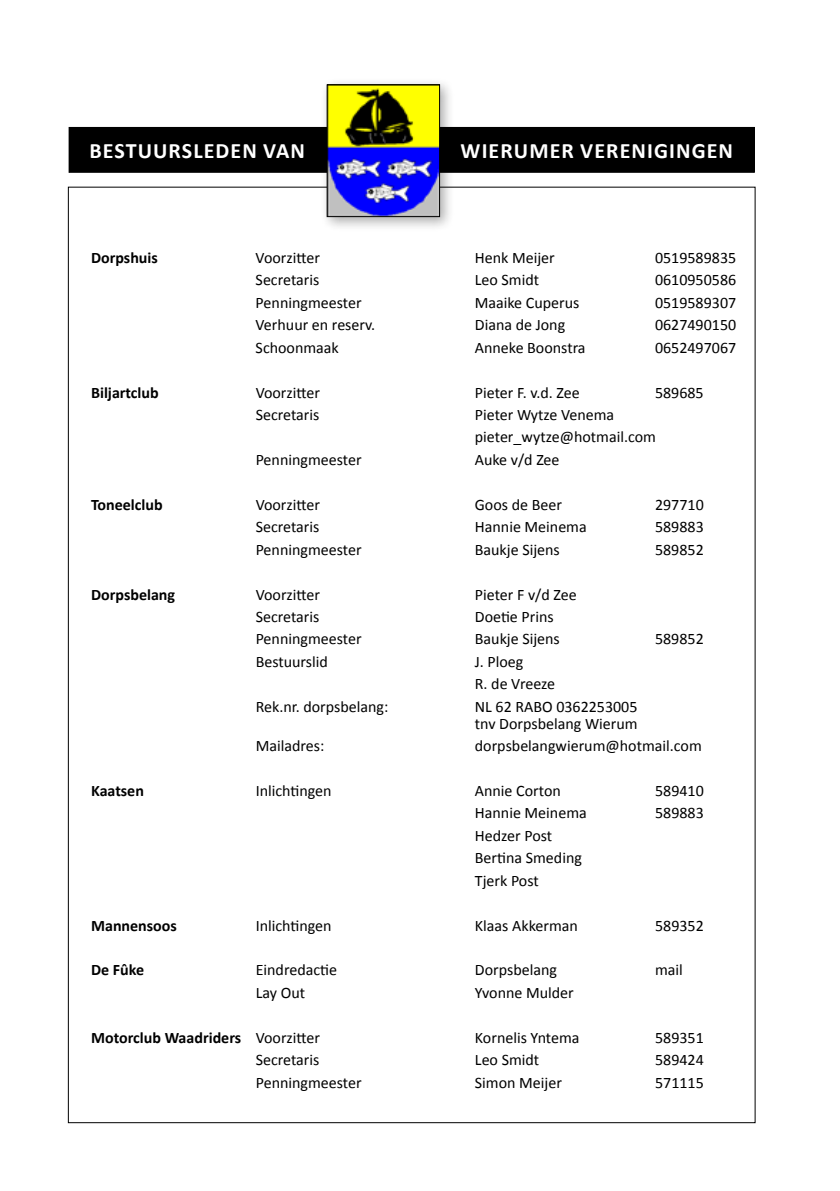
<style>
.page{position:relative;width:840px;height:1191px;background:#fff}
.page>*{position:absolute;margin:0;border:0;box-sizing:border-box;transform-origin:0 0}
.t1{font:700 22px "Calibri";letter-spacing:.05em;color:#fff}
.t2{font:16px/22.4px "Calibri";color:#000}
.t3{font:700 16px "Calibri";color:#000}
.s1{font-weight:400}
</style>
<div class="page">
<div style="left:69px;top:127px;width:685px;height:45px;background:#000"></div>
<div style="left:69px;top:127px;width:685px;height:46px;border:1px solid #000"></div>
<div style="left:320px;top:78px;width:134px;height:154px;background:#000;opacity:.32"></div>
<img style="left:329px;top:87px;width:108px;height:128px">
<div style="left:327px;top:85px;width:112px;height:132px;border:1px solid #000"></div>
<h1 class="t1" style="left:89px;top:137px;width:217px">BESTUURSLEDEN VAN</h1>
<h1 class="t1" style="left:460px;top:137px;width:274px">WIERUMER VERENIGINGEN</h1>
<p class="t3" style="left:91px;top:248px;width:68px">Dorpshuis</p>
<p class="t2" style="left:255px;top:246px;width:66px">Voorzitter</p>
<p class="t2" style="left:474px;top:246px;width:81px">Henk Meijer</p>
<p class="t2" style="left:654px;top:246px;width:83px">0519589835</p>
<p class="t2" style="left:255px;top:268px;width:65px">Secretaris</p>
<p class="t2" style="left:474px;top:268px;width:66px">Leo Smidt</p>
<p class="t2" style="left:654px;top:268px;width:83px">0610950586</p>
<p class="t2" style="left:255px;top:290px;width:107px">Penningmeester</p>
<p class="t2" style="left:474px;top:290px;width:106px">Maaike Cuperus</p>
<p class="t2" style="left:654px;top:290px;width:83px">0519589307</p>
<p class="t2" style="left:255px;top:313px;width:121px">Verhuur en reserv.</p>
<p class="t2" style="left:474px;top:313px;width:92px">Diana de Jong</p>
<p class="t2" style="left:654px;top:313px;width:83px">0627490150</p>
<p class="t2" style="left:255px;top:335px;width:85px">Schoonmaak</p>
<p class="t2" style="left:474px;top:335px;width:112px">Anneke Boonstra</p>
<p class="t2" style="left:654px;top:335px;width:83px">0652497067</p>
<p class="t3" style="left:91px;top:382px;width:69px">Biljartclub</p>
<p class="t2" style="left:255px;top:380px;width:66px">Voorzitter</p>
<p class="t2" style="left:474px;top:380px;width:106px">Pieter F. v.d. Zee</p>
<p class="t2" style="left:654px;top:380px;width:50px">589685</p>
<p class="t2" style="left:255px;top:403px;width:65px">Secretaris</p>
<p class="t2" style="left:474px;top:403px;width:182px">Pieter Wytze Venema pieter_wytze@hotmail.com</p>
<p class="t2" style="left:255px;top:447px;width:107px">Penningmeester</p>
<p class="t2" style="left:474px;top:447px;width:86px">Auke v/d Zee</p>
<p class="t3" style="left:91px;top:494px;width:73px">Toneelclub</p>
<p class="t2" style="left:255px;top:492px;width:66px">Voorzitter</p>
<p class="t2" style="left:474px;top:492px;width:89px">Goos de Beer</p>
<p class="t2" style="left:654px;top:492px;width:50px">297710</p>
<p class="t2" style="left:255px;top:515px;width:65px">Secretaris</p>
<p class="t2" style="left:474px;top:515px;width:113px">Hannie Meinema</p>
<p class="t2" style="left:654px;top:515px;width:50px">589883</p>
<p class="t2" style="left:255px;top:537px;width:107px">Penningmeester</p>
<p class="t2" style="left:474px;top:537px;width:86px">Baukje Sijens</p>
<p class="t2" style="left:654px;top:537px;width:50px">589852</p>
<p class="t3" style="left:91px;top:584px;width:85px">Dorpsbelang</p>
<p class="t2" style="left:255px;top:582px;width:66px">Voorzitter</p>
<p class="t2" style="left:474px;top:582px;width:103px">Pieter F v/d Zee</p>
<p class="t2" style="left:255px;top:604px;width:65px">Secretaris</p>
<p class="t2" style="left:474px;top:604px;width:80px">Doetie Prins</p>
<p class="t2" style="left:255px;top:627px;width:107px">Penningmeester</p>
<p class="t2" style="left:474px;top:627px;width:86px">Baukje Sijens</p>
<p class="t2" style="left:654px;top:627px;width:50px">589852</p>
<p class="t2" style="left:255px;top:649px;width:74px">Bestuurslid</p>
<p class="t2" style="left:474px;top:649px;width:82px">J. Ploeg<br>R. de Vreeze</p>
<p class="t2" style="left:255px;top:694px;width:134px">Rek.nr. dorpsbelang:</p>
<p class="t2" style="left:474px;top:697px;width:164px;line-height:16.8px">NL 62 RABO 0362253005 tnv Dorpsbelang Wierum</p>
<p class="t2" style="left:255px;top:733px;width:70px">Mailadres:</p>
<p class="t2" style="left:474px;top:733px;width:228px">dorpsbelangwierum@hotmail.com</p>
<p class="t3" style="left:91px;top:780px;width:54px">Kaatsen</p>
<p class="t2" style="left:255px;top:778px;width:77px">Inlichtingen</p>
<p class="t2" style="left:474px;top:778px;width:87px">Annie Corton</p>
<p class="t2" style="left:654px;top:778px;width:50px">589410</p>
<p class="t2" style="left:474px;top:801px;width:113px">Hannie Meinema</p>
<p class="t2" style="left:654px;top:801px;width:50px">589883</p>
<p class="t2" style="left:474px;top:823px;width:108px">Hedzer Post<br>Bertina Smeding<br>Tjerk Post</p>
<p class="t3" style="left:91px;top:915px;width:87px">Mannensoos</p>
<p class="t2" style="left:255px;top:913px;width:77px">Inlichtingen</p>
<p class="t2" style="left:474px;top:913px;width:104px">Klaas Akkerman</p>
<p class="t2" style="left:654px;top:913px;width:50px">589352</p>
<p class="t3" style="left:91px;top:960px;width:54px">De Fûke</p>
<p class="t2" style="left:255px;top:958px;width:83px">Eindredactie</p>
<p class="t2" style="left:474px;top:958px;width:84px">Dorpsbelang</p>
<p class="t2" style="left:654px;top:958px;width:29px">mail</p>
<p class="t2" style="left:255px;top:980px;width:51px">Lay Out</p>
<p class="t2" style="left:474px;top:980px;width:100px">Yvonne Mulder</p>
<p class="t3" style="left:91px;top:1027px;width:230px">Motorclub Waadriders <span class="s1">Voorzitter</span></p>
<p class="t2" style="left:474px;top:1025px;width:106px">Kornelis Yntema</p>
<p class="t2" style="left:654px;top:1025px;width:50px">589351</p>
<p class="t2" style="left:255px;top:1048px;width:65px">Secretaris</p>
<p class="t2" style="left:474px;top:1048px;width:66px">Leo Smidt</p>
<p class="t2" style="left:654px;top:1048px;width:50px">589424</p>
<p class="t2" style="left:255px;top:1070px;width:107px">Penningmeester</p>
<p class="t2" style="left:474px;top:1070px;width:88px">Simon Meijer</p>
<p class="t2" style="left:654px;top:1070px;width:50px">571115</p>
</div>
